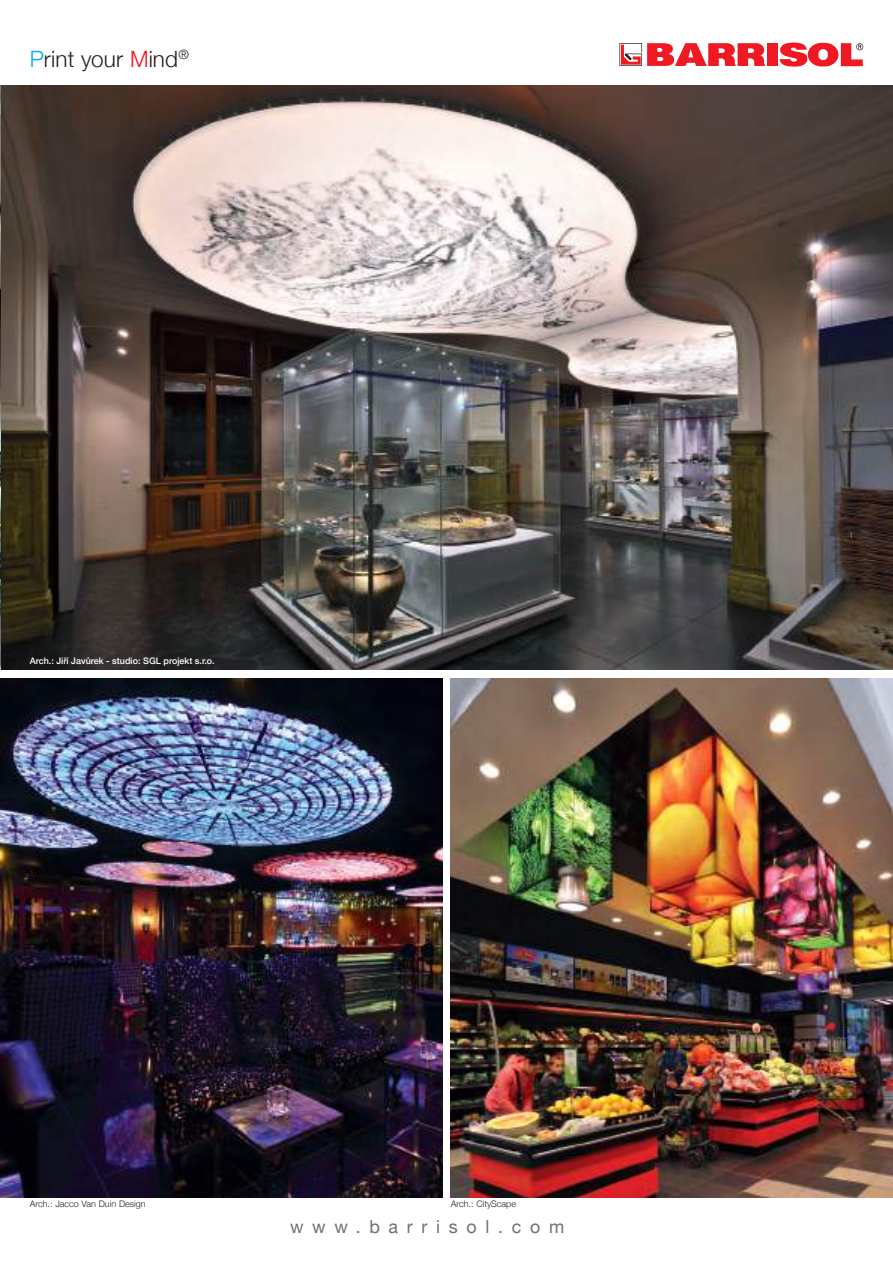
<style>
.page{position:relative;width:893px;height:1263px;background:#fff}
.page>*{position:absolute;margin:0;border:0;box-sizing:border-box;transform-origin:0 0}
.t1{font:300 22.5px "Helvetica Neue";letter-spacing:.005em;color:#241f1f}
.t2{font:18px "Helvetica Neue";letter-spacing:.49em;color:#717072}
.t3{font:500 9px "Helvetica Neue";color:#fff}
.t4{font:300 9px "Helvetica Neue";color:#241f1f}
.s1{color:#00aeef}
.s2{color:#ef1923}
</style>
<div class="page">
<img style="left:0;top:85px;width:893px;height:585px">
<div style="left:767px;top:43px;width:10px;height:23px;background:#ef1923"></div>
<svg style="left:619px;top:43px;width:146px;height:23px"></svg>
<svg style="left:779px;top:42px;width:84px;height:25px"></svg>
<img style="left:451px;top:679px;width:442px;height:518px">
<img style="left:0;top:679px;width:442px;height:518px">
<h1 class="t1" style="left:30px;top:40px;width:161px"><span class="s1">P</span>rint your <span class="s2">M</span>ind<sup>®</sup></h1>
<p class="t3" style="left:30px;top:653px;width:186px">Arch.: Jiří Javůrek - studio: SGL projekt s.r.o.</p>
<p class="t4" style="left:30px;top:1196px;width:117px">Arch.: Jacco Van Duin Design</p>
<p class="t4" style="left:451px;top:1196px;width:67px">Arch.: CityScape</p>
<h2 class="t2" style="left:290px;top:1214px;width:276px">www.barrisol.com</h2>
</div>
